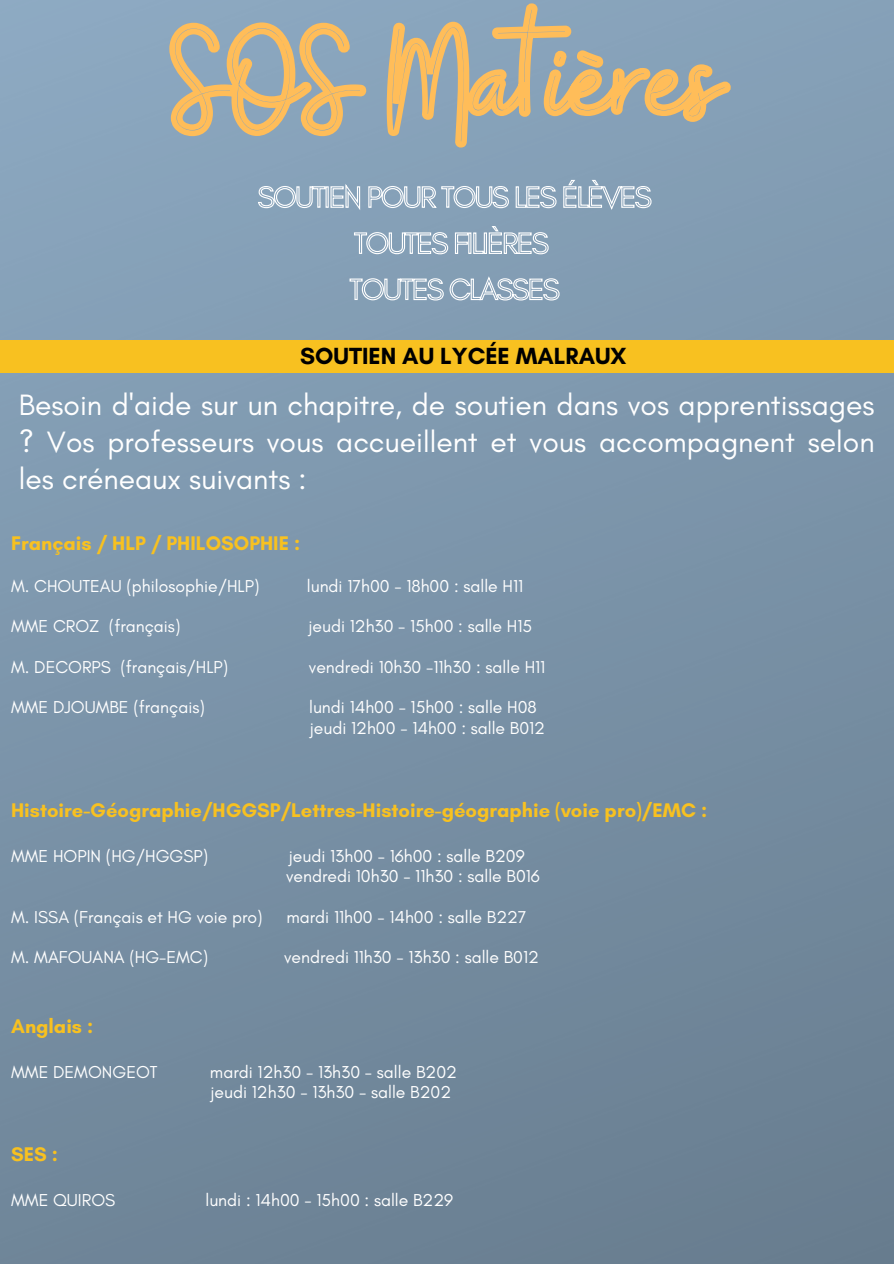
<style>
.page{position:relative;width:894px;height:1264px;background:#fff}
.page>*{position:absolute;margin:0;border:0;box-sizing:border-box;transform-origin:0 0}
.t1{font:30px/37.2px "Glacial Indifference";color:#fff;text-align:justify}
.t2{font:700 23.85px "Glacial Indifference";color:#000}
.t3{font:700 20.1px "Glacial Indifference";color:#f8c120}
.t4{font:17.55px "Glacial Indifference";color:#fff}
</style>
<div class="page">
<img style="left:0;top:0;width:893px;height:1263px">
<svg style="left:166px;top:1px;width:567px;height:169px"></svg>
<div style="left:0;top:340px;width:893px;height:32px;background:#f8c120"></div>
<svg style="left:257px;top:179px;width:395px;height:33px"></svg>
<svg style="left:353px;top:225px;width:196px;height:30px"></svg>
<svg style="left:349px;top:275px;width:211px;height:26px"></svg>
<h2 class="t2" style="left:300px;top:341px;width:328px">SOUTIEN AU LYCÉE MALRAUX</h2>
<p class="t1" style="left:19px;top:385px;width:856px">Besoin d'aide sur un chapitre, de soutien dans vos apprentissages ? Vos professeurs vous accueillent et vous accompagnent selon les créneaux suivants :</p>
<h4 class="t3" style="left:11px;top:531px;width:290px">Français / HLP / PHILOSOPHIE :</h4>
<h3 class="t4" style="left:11px;top:575px;width:250px">M. CHOUTEAU (philosophie/HLP)</h3>
<h3 class="t4" style="left:307px;top:575px;width:218px">lundi 17h00 - 18h00 : salle H11</h3>
<h6 class="t4" style="left:11px;top:615px;width:171px">MME CROZ (français)</h6>
<h6 class="t4" style="left:308px;top:615px;width:225px">jeudi 12h30 - 15h00 : salle H15</h6>
<p class="t4" style="left:11px;top:656px;width:219px">M. DECORPS (français/HLP)</p>
<p class="t4" style="left:309px;top:656px;width:238px">vendredi 10h30 -11h30 : salle H11</p>
<p class="t4" style="left:11px;top:696px;width:195px">MME DJOUMBE (français)</p>
<p class="t4" style="left:309px;top:696px;width:229px">lundi 14h00 - 15h00 : salle H08</p>
<p class="t4" style="left:310px;top:717px;width:236px">jeudi 12h00 - 14h00 : salle B012</p>
<p class="t3" style="left:11px;top:798px;width:697px">Histoire-Géographie/HGGSP/Lettres-Histoire-géographie (voie pro)/EMC :</p>
<p class="t4" style="left:11px;top:845px;width:198px">MME HOPIN (HG/HGGSP)</p>
<p class="t4" style="left:289px;top:845px;width:237px">jeudi 13h00 - 16h00 : salle B209</p>
<h6 class="t4" style="left:286px;top:865px;width:255px">vendredi 10h30 - 11h30 : salle B016</h6>
<p class="t4" style="left:11px;top:906px;width:253px">M. ISSA (Français et HG voie pro)</p>
<p class="t4" style="left:286px;top:906px;width:242px">mardi 11h00 - 14h00 : salle B227</p>
<p class="t4" style="left:11px;top:946px;width:198px">M. MAFOUANA (HG-EMC)</p>
<p class="t4" style="left:284px;top:946px;width:256px">vendredi 11h30 - 13h30 : salle B012</p>
<p class="t3" style="left:11px;top:1014px;width:84px">Anglais :</p>
<p class="t4" style="left:11px;top:1061px;width:148px">MME DEMONGEOT</p>
<p class="t4" style="left:210px;top:1061px;width:248px">mardi 12h30 - 13h30 - salle B202</p>
<h6 class="t4" style="left:210px;top:1081px;width:242px">jeudi 12h30 - 13h30 - salle B202</h6>
<p class="t3" style="left:11px;top:1142px;width:48px">SES :</p>
<p class="t4" style="left:11px;top:1189px;width:106px">MME QUIROS</p>
<p class="t4" style="left:205px;top:1189px;width:249px">lundi : 14h00 - 15h00 : salle B229</p>
</div>
